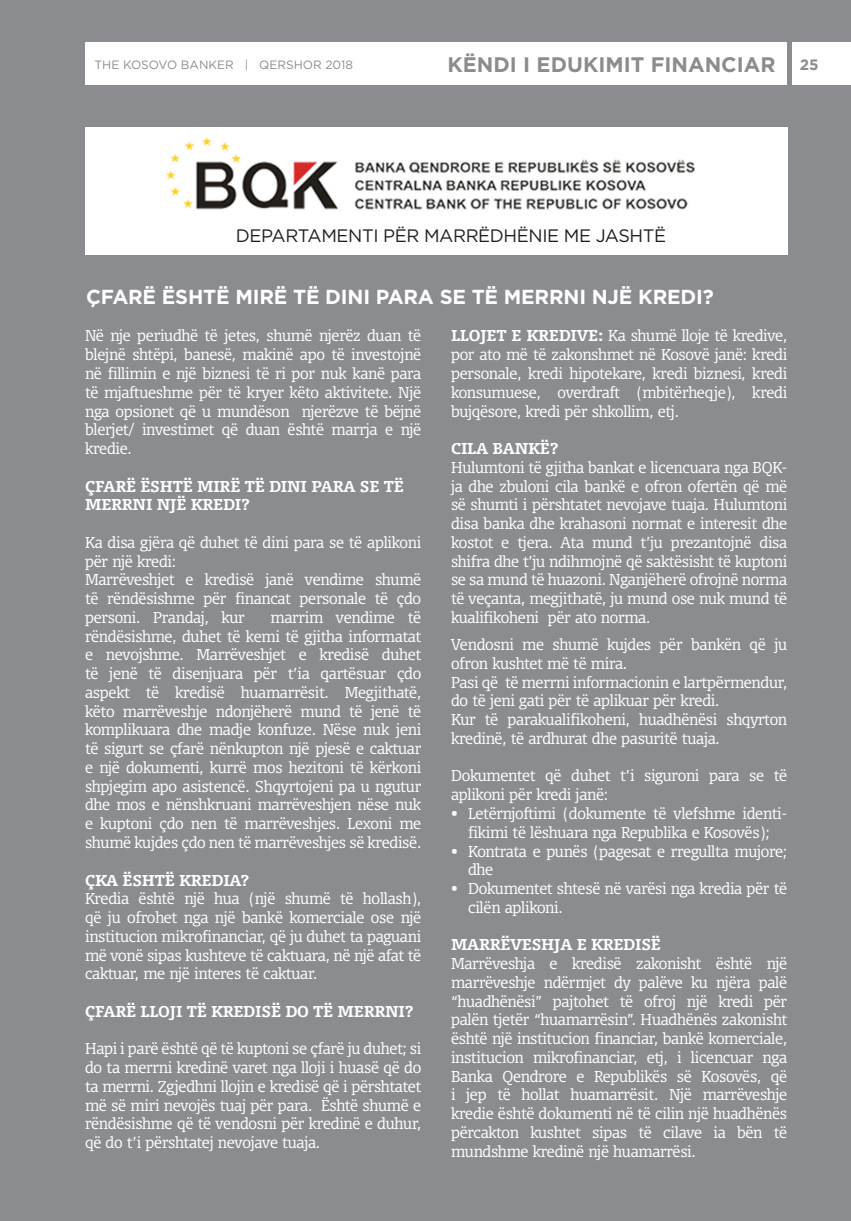
<style>
.page{position:relative;width:851px;height:1221px;background:#fff}
.page>*{position:absolute;margin:0;border:0;box-sizing:border-box;transform-origin:0 0}
.t1{font:700 21px "Gotham";color:#8a8c8f}
.t2{font:700 20.25px "Gotham";letter-spacing:-.01em;color:#fff}
.t3{font:18px "Gotham";color:#231f20}
.t4{font:300 15px/18.8px "Olsen LF";letter-spacing:-.015em;color:#fff;text-align:justify}
.t5{font:700 15px/18.8px "Olsen";letter-spacing:-.015em;color:#fff}
.t6{font:12px "Gotham";color:#8a8c8f}
.s1{font-size:15px}
.s2{font-family:"Olsen";font-weight:700}
</style>
<div class="page">
<div style="left:0;top:0;width:850px;height:1220px;background:#8a8c8f"></div>
<div style="left:85px;top:43px;width:765px;height:42px;background:#fff"></div>
<hr style="left:787px;top:38px;width:4px;height:51px;background:#8a8c8f">
<div style="left:85px;top:128px;width:702px;height:127px;background:#fff"></div>
<img style="left:166px;top:137px;width:529px;height:73px">
<p class="t6" style="left:94px;top:57px;width:260px">THE KOSOVO BANKER | QERSHOR 2018</p>
<h1 class="t1" style="left:447px;top:51px;width:373px">KËNDI I EDUKIMIT FINANCIAR <span class="s1">25</span></h1>
<p class="t3" style="left:236px;top:224px;width:27px">DEPARTAMENTI</p>
<p class="t3" style="left:383px;top:224px;width:13px">PËR</p>
<p class="t3" style="left:424px;top:224px;width:29px">MARRËDHËNIE</p>
<p class="t3" style="left:563px;top:224px;width:54px">ME JASHTË</p>
<h2 class="t2" style="left:86px;top:283px;width:629px">ÇFARË ËSHTË MIRË TË DINI PARA SE TË MERRNI NJË KREDI?</h2>
<p class="t4" style="left:85px;top:326px;width:337px">Në nje periudhë të jetes, shumë njerëz duan të blejnë shtëpi, banesë, makinë apo të investojnë në fillimin e një biznesi të ri por nuk kanë para të mjaftueshme për të kryer këto aktivitete. Një nga opsionet që u mundëson njerëzve të bëjnë blerjet/ investimet që duan është marrja e një kredie.</p>
<p class="t5" style="left:85px;top:476px;width:320px">ÇFARË ËSHTË MIRË TË DINI PARA SE TË<br>MERRNI NJË KREDI?</p>
<p class="t4" style="left:85px;top:532px;width:337px;text-align:left">Ka disa gjëra që duhet të dini para se të aplikoni për një kredi:<br>Marrëveshjet e kredisë janë vendime shumë të rëndësishme për financat personale të çdo personi. Prandaj, kur</p>
<p class="t4" style="left:85px;top:607px;width:337px;text-indent:185px">marrim vendime të rëndësishme, duhet të kemi të gjitha informatat e nevojshme. Marrëveshjet e kredisë duhet të jenë të disenjuara për t’ia qartësuar çdo aspekt të kredisë huamarrësit. Megjithatë, këto marrëveshje ndonjëherë mund të jenë të komplikuara dhe madje konfuze. Nëse nuk jeni të sigurt se çfarë nënkupton një pjesë e caktuar e një dokumenti, kurrë mos hezitoni të kërkoni shpjegim apo asistencë. Shqyrtojeni pa u ngutur dhe mos e nënshkruani marrëveshjen nëse nuk e kuptoni çdo nen të marrëveshjes. Lexoni me shumë kujdes çdo nen të marrëveshjes së kredisë.</p>
<p class="t5" style="left:85px;top:870px;width:166px">ÇKA ËSHTË KREDIA?</p>
<p class="t4" style="left:85px;top:889px;width:337px">Kredia është një hua (një shumë të hollash), që ju ofrohet nga një bankë komerciale ose një institucion mikrofinanciar, që ju duhet ta paguani më vonë sipas kushteve të caktuara, në një afat të caktuar, me një interes të caktuar.</p>
<p class="t5" style="left:85px;top:1001px;width:330px">ÇFARË LLOJI TË KREDISË DO TË MERRNI?</p>
<p class="t4" style="left:85px;top:1039px;width:337px">Hapi i parë është që të kuptoni se çfarë ju duhet; si do ta merrni kredinë varet nga lloji i huasë që do ta merrni. Zgjedhni llojin e kredisë që i përshtatet më së miri nevojës tuaj për para. Është shumë e rëndësishme që të vendosni për kredinë e duhur, që do t’i përshtatej nevojave tuaja.</p>
<p class="t4" style="left:451px;top:326px;width:337px"><span class="s2">LLOJET E KREDIVE:</span> Ka shumë lloje të kredive, por ato më të zakonshmet në Kosovë janë: kredi personale, kredi hipotekare, kredi biznesi, kredi konsumuese, overdraft (mbitërheqje), kredi bujqësore, kredi për shkollim, etj.</p>
<p class="t5" style="left:451px;top:439px;width:109px">CILA BANKË?</p>
<p class="t4" style="left:451px;top:457px;width:337px">Hulumtoni të gjitha bankat e licencuara nga BQK&shy;ja dhe zbuloni cila bankë e ofron ofertën që më së shumti i përshtatet nevojave tuaja. Hulumtoni disa banka dhe krahasoni normat e interesit dhe kostot e tjera. Ata mund t’ju prezantojnë disa shifra dhe t’ju ndihmojnë që saktësisht të kuptoni se sa mund të huazoni. Nganjëherë ofrojnë norma të veçanta, megjithatë, ju mund ose nuk mund të kualifikoheni për ato norma.</p>
<p class="t4" style="left:451px;top:635px;width:337px;text-align:left">Vendosni me shumë kujdes për bankën që ju ofron kushtet më të mira.<br>Pasi që të merrni informacionin e lartpërmendur, do të jeni gati për të aplikuar për kredi.<br>Kur të parakualifikoheni, huadhënësi shqyrton kredinë, të ardhurat dhe pasuritë tuaja.</p>
<p class="t4" style="left:451px;top:766px;width:337px">Dokumentet që duhet t’i siguroni para se të aplikoni për kredi janë:</p>
<p class="t4" style="left:451px;top:803px;width:337px;text-align:center">• Letërnjoftimi (dokumente të vlefshme identi&shy;fikimi të lëshuara nga Republika e Kosovës);</p>
<p class="t4" style="left:468px;top:841px;width:320px;text-indent:-17px">• Kontrata e punës (pagesat e rregullta mujore; dhe</p>
<p class="t4" style="left:468px;top:878px;width:320px;text-indent:-17px">• Dokumentet shtesë në varësi nga kredia për të cilën aplikoni.</p>
<p class="t5" style="left:451px;top:935px;width:211px">MARRËVESHJA E KREDISË</p>
<p class="t4" style="left:451px;top:953px;width:337px">Marrëveshja e kredisë zakonisht është një marrëveshje ndërmjet dy palëve ku njëra palë “huadhënësi” pajtohet të ofroj një kredi për palën tjetër “huamarrësin”. Huadhënës zakonisht është një institucion financiar, bankë komerciale, institucion mikrofinanciar, etj, i licencuar nga Banka Qendrore e Republikës së Kosovës, që i jep të hollat huamarrësit. Një marrëveshje kredie është dokumenti në të cilin një huadhënës përcakton kushtet sipas të cilave ia bën të mundshme kredinë një huamarrësi.</p>
</div>
